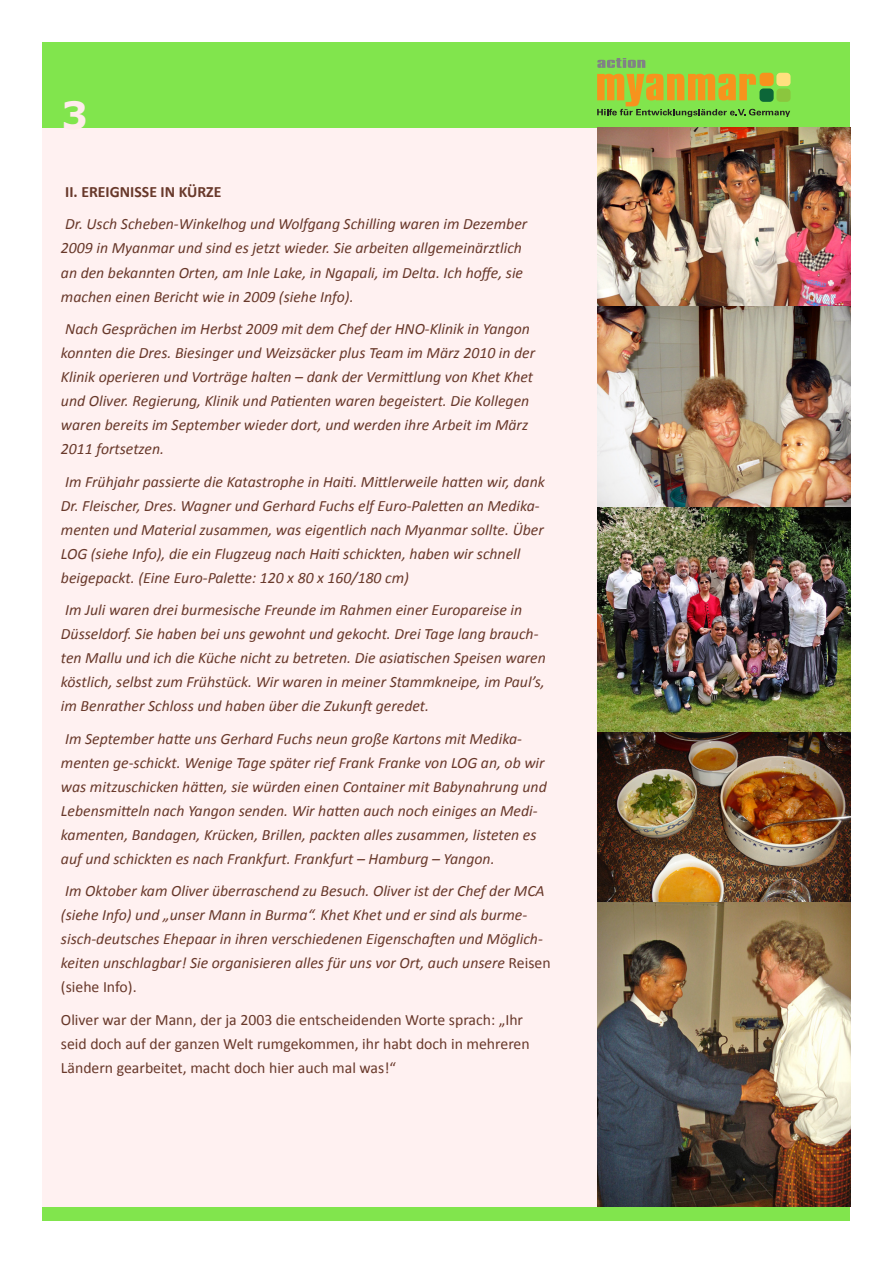
<style>
.page{position:relative;width:893px;height:1263px;background:#fff}
.page>*{position:absolute;margin:0;border:0;box-sizing:border-box;transform-origin:0 0}
.t1{font:700 37.5px "Verdana";color:#ffebec}
.t2{font:italic 15.75px/24px "Calibri";color:#68382a}
.t3{font:15.75px/24px "Calibri";color:#68382a}
.t4{font:700 15.75px "Calibri";color:#68382a}
.s1{font-style:normal}
</style>
<div class="page">
<div style="left:43px;top:114px;width:561px;height:1106px;background:#ffebec"></div>
<div style="left:43px;top:43px;width:807px;height:85px;background:#81e54d"></div>
<div style="left:43px;top:1207px;width:807px;height:13px;background:#81e54d"></div>
<img style="left:597px;top:128px;width:253px;height:1079px">
<div style="left:776px;top:73px;width:14px;height:13px;background:#ffe07f;border-radius:4px"></div>
<div style="left:760px;top:73px;width:14px;height:13px;background:#f7931d;border-radius:4px"></div>
<svg style="left:597px;top:74px;width:193px;height:43px"></svg>
<svg style="left:597px;top:58px;width:48px;height:10px"></svg>
<p class="t1" style="left:62px;top:88px;width:28px">3</p>
<p class="t4" style="left:65px;top:182px;width:158px">II. EREIGNISSE IN KÜRZE</p>
<p class="t2" style="left:61px;top:212px;width:468px">Dr. Usch Scheben-Winkelhog und Wolfgang Schilling waren im Dezember 2009 in Myanmar und sind es jetzt wieder. Sie arbeiten allgemeinärztlich an den bekannten Orten, am Inle Lake, in Ngapali, im Delta. Ich hoffe, sie machen einen Bericht wie in 2009 (siehe Info).</p>
<p class="t2" style="left:61px;top:316px;width:476px">Nach Gesprächen im Herbst 2009 mit dem Chef der HNO-Klinik in Yangon konnten die Dres. Biesinger und Weizsäcker plus Team im März 2010 in der Klinik operieren und Vorträge halten – dank der Vermittlung von Khet Khet und Oliver. Regierung, Klinik und Patienten waren begeistert. Die Kollegen waren bereits im September wieder dort, und werden ihre Arbeit im März 2011 fortsetzen.</p>
<p class="t2" style="left:61px;top:469px;width:485px">Im Frühjahr passierte die Katastrophe in Haiti. Mittlerweile hatten wir, dank Dr. Fleischer, Dres. Wagner und Gerhard Fuchs elf Euro-Paletten an Medika&shy;menten und Material zusammen, was eigentlich nach Myanmar sollte. Über LOG (siehe Info), die ein Flugzeug nach Haiti schickten, haben wir schnell beigepackt. (Eine Euro-Palette: 120 x 80 x 160/180 cm)</p>
<p class="t2" style="left:61px;top:597px;width:486px">Im Juli waren drei burmesische Freunde im Rahmen einer Europareise in Düsseldorf. Sie haben bei uns gewohnt und gekocht. Drei Tage lang brauch&shy;ten Mallu und ich die Küche nicht zu betreten. Die asiatischen Speisen waren köstlich, selbst zum Frühstück. Wir waren in meiner Stammkneipe, im Paul’s, im Benrather Schloss und haben über die Zukunft geredet.</p>
<p class="t2" style="left:61px;top:726px;width:487px">Im September hatte uns Gerhard Fuchs neun große Kartons mit Medika&shy;menten ge-schickt. Wenige Tage später rief Frank Franke von LOG an, ob wir was mitzuschicken hätten, sie würden einen Container mit Babynahrung und Lebensmitteln nach Yangon senden. Wir hatten auch noch einiges an Medi&shy;kamenten, Bandagen, Krücken, Brillen, packten alles zusammen, listeten es auf und schickten es nach Frankfurt. Frankfurt – Hamburg – Yangon.</p>
<p class="t2" style="left:61px;top:878px;width:491px">Im Oktober kam Oliver überraschend zu Besuch. Oliver ist der Chef der MCA (siehe Info) und „unser Mann in Burma“. Khet Khet und er sind als burme&shy;sisch-deutsches Ehepaar in ihren verschiedenen Eigenschaften und Möglich&shy;keiten unschlagbar! Sie organisieren alles für uns vor Ort, auch unsere <span class="s1">Reisen (siehe Info).</span></p>
<p class="t3" style="left:61px;top:1007px;width:470px">Oliver war der Mann, der ja 2003 die entscheidenden Worte sprach: „Ihr seid doch auf der ganzen Welt rumgekommen, ihr habt doch in mehreren<br>Ländern gearbeitet, macht doch hier auch mal was!“</p>
</div>
